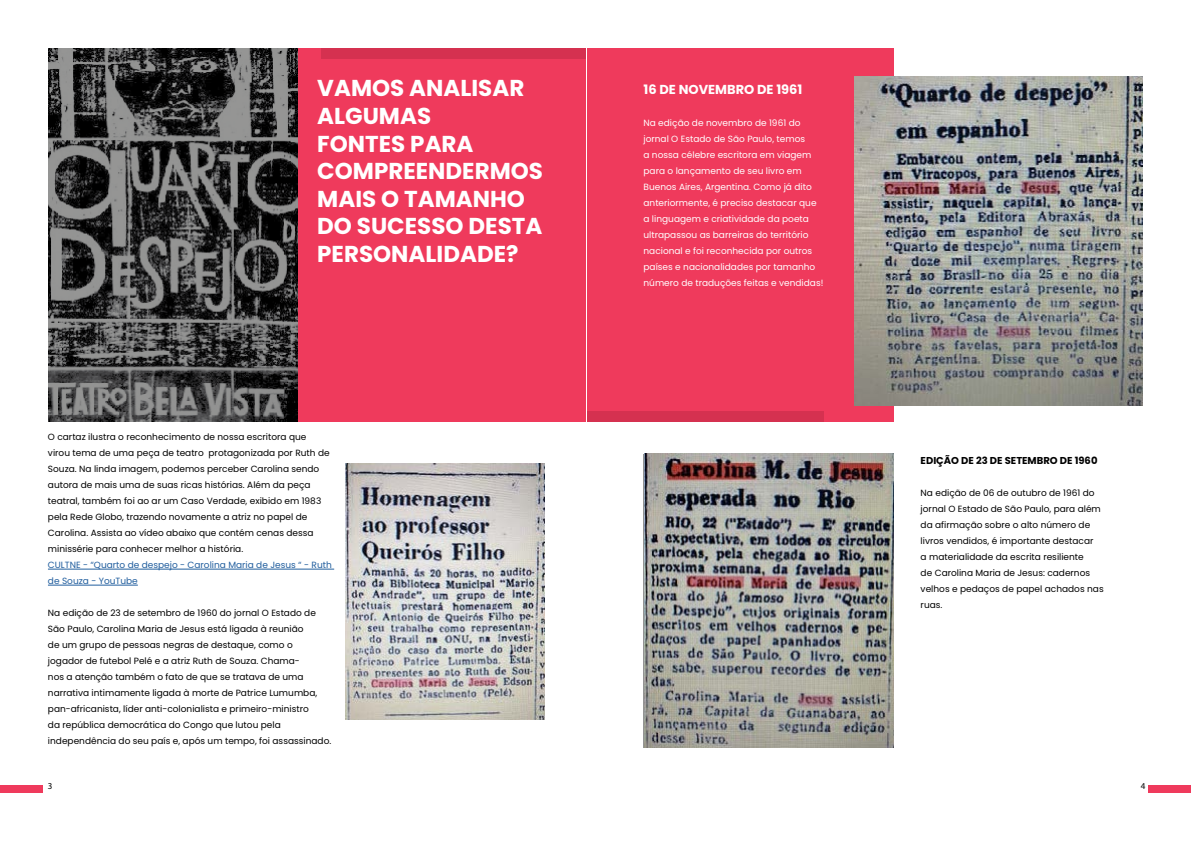
<style>
.page{position:relative;width:1191px;height:842px;background:#fff}
.page>*{position:absolute;margin:0;border:0;box-sizing:border-box;transform-origin:0 0}
.t1{font:700 23px/27.6px "Poppins";color:#fff}
.t2{font:700 13px "Poppins";color:#fff}
.t3{font:700 10px "Poppins";color:#000}
.t4{font:9px/16px "Poppins";color:#000}
.t5{font:9px/16px "Poppins";color:#fff}
.t6{font:9px/16px "Poppins";color:#215e9e}
.t7{font:9px "Myriad Pro";color:#000}
</style>
<div class="page">
<div style="left:0;top:785px;width:42px;height:8px;background:#ef3a5c"></div>
<div style="left:298px;top:48px;width:306px;height:373px;background:#ef3a5c"></div>
<div style="left:322px;top:48px;width:282px;height:11px;background:#d53150"></div>
<img style="left:48px;top:48px;width:250px;height:373px">
<hr style="left:48px;top:569px;width:286px;height:1px;background:#215e9e">
<hr style="left:48px;top:585px;width:90px;height:1px;background:#215e9e">
<div style="left:1148px;top:785px;width:43px;height:8px;background:#ef3a5c"></div>
<div style="left:587px;top:48px;width:306px;height:373px;background:#ef3a5c"></div>
<div style="left:587px;top:411px;width:236px;height:10px;background:#d53150"></div>
<img style="left:855px;top:76px;width:287px;height:329px">
<img style="left:645px;top:454px;width:248px;height:294px">
<img style="left:345px;top:464px;width:199px;height:256px">
<h1 class="t1" style="left:317px;top:75px;width:227px">VAMOS ANALISAR<br>ALGUMAS<br>FONTES PARA<br>COMPREENDERMOS<br>MAIS O TAMANHO<br>DO SUCESSO DESTA<br>PERSONALIDADE?</h1>
<p class="t4" style="left:48px;top:429px;width:283px">O cartaz ilustra o reconhecimento de nossa escritora que virou tema de uma peça de teatro protagonizada por Ruth de Souza. Na linda imagem, podemos perceber Carolina sendo autora de mais uma de suas ricas histórias. Além da peça teatral, também foi ao ar um Caso Verdade, exibido em 1983 pela Rede Globo, trazendo novamente a atriz no papel de Carolina. Assista ao vídeo abaixo que contém cenas dessa minissérie para conhecer melhor a história.</p>
<p class="t6" style="left:48px;top:557px;width:285px">CULTNE - “Quarto de despejo - Carolina Maria de Jesus “ - Ruth de Souza - YouTube</p>
<p class="t4" style="left:48px;top:605px;width:285px">Na edição de 23 de setembro de 1960 do jornal O Estado de São Paulo, Carolina Maria de Jesus está ligada à reunião<br>de um grupo de pessoas negras de destaque, como o<br>jogador de futebol Pelé e a atriz Ruth de Souza. Chama-<br>nos a atenção também o fato de que se tratava de uma narrativa intimamente ligada à morte de Patrice Lumumba, pan-africanista, líder anti-colonialista e primeiro-ministro<br>da república democrática do Congo que lutou pela independência do seu país e, após um tempo, foi assassinado.</p>
<p class="t7" style="left:48px;top:780px;width:6px">3</p>
<h2 class="t2" style="left:643px;top:81px;width:160px">16 DE NOVEMBRO DE 1961</h2>
<p class="t5" style="left:643px;top:114px;width:181px">Na edição de novembro de 1961 do jornal O Estado de São Paulo, temos<br>a nossa célebre escritora em viagem para o lançamento de seu livro em Buenos Aires, Argentina. Como já dito anteriormente, é preciso destacar que a linguagem e criatividade da poeta ultrapassou as barreiras do território nacional e foi reconhecida por outros países e nacionalidades por tamanho número de traduções feitas e vendidas!</p>
<p class="t3" style="left:920px;top:455px;width:178px">EDIÇÃO DE 23 DE SETEMBRO DE 1960</p>
<p class="t4" style="left:920px;top:485px;width:184px">Na edição de 06 de outubro de 1961 do jornal O Estado de São Paulo, para além da afirmação sobre o alto número de livros vendidos, é importante destacar<br>a materialidade da escrita resiliente<br>de Carolina Maria de Jesus: cadernos velhos e pedaços de papel achados nas ruas.</p>
<p class="t7" style="left:1140px;top:780px;width:6px">4</p>
</div>
